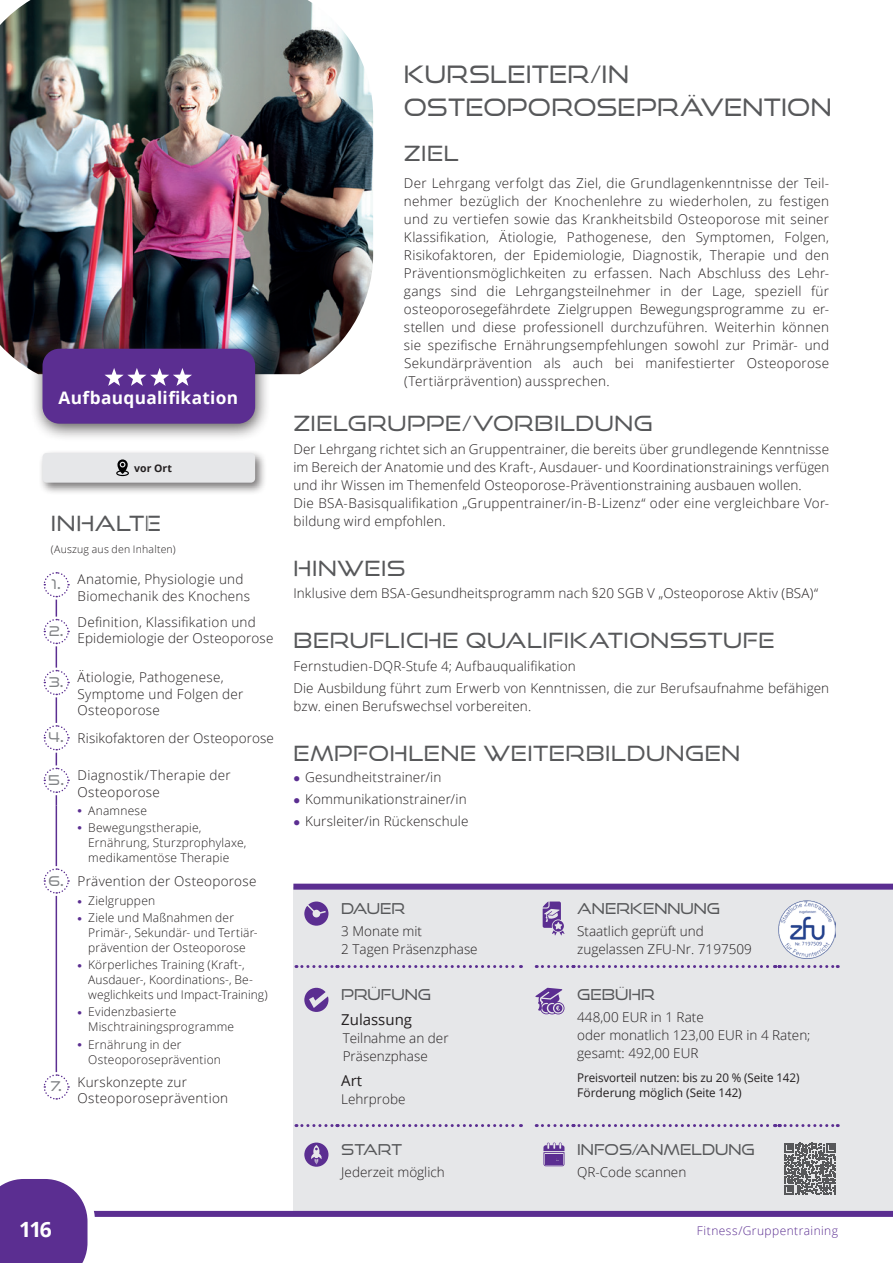
<style>
.page{position:relative;width:893px;height:1263px;background:#fff}
.page>*{position:absolute;margin:0;border:0;box-sizing:border-box;transform-origin:0 0}
.t1{font:24px/33px "Good Times Bk";letter-spacing:.01em;color:#57585a}
.t2{font:21px "Good Times Bk";letter-spacing:.025em;color:#57585a}
.t3{font:700 21px "Open Sans";color:#fff}
.t4{font:700 17.25px "Open Sans";letter-spacing:.015em;color:#fff}
.t5{font:15px "Good Times Bk";color:#57585a}
.t6{font:15px "Open Sans";color:#231f20}
.t7{font:300 13.5px/18px "Open Sans";letter-spacing:.01em;color:#231f20}
.t8{font:13.5px "Good Times Bk";color:#808285}
.t9{font:300 12px/15px "Open Sans";letter-spacing:.015em;color:#231f20}
.t10{font:12px/15px "Open Sans";letter-spacing:-.01em;color:#231f20}
.t11{font:300 12px "Open Sans";letter-spacing:.035em;color:#5b2e91}
.t12{font:300 10.5px "Open Sans";letter-spacing:.02em;color:#231f20}
.t13{font:700 10.5px "Open Sans";color:#231f20}
.s1{font-family:"Good Times Bk";font-weight:400;color:#808285}
.s2{font-family:"Good Times Rg";font-weight:700;color:#808285}
.s3{font-family:"Good Times Rg";font-weight:700}
</style>
<div class="page">
<img style="left:0;top:0;width:373px;height:374px">
<div style="left:30px;top:338px;width:241px;height:104px;background:#231f20;opacity:.75"></div>
<div style="left:43px;top:349px;width:212px;height:75px;background:#5b2e91;border-radius:17px"></div>
<svg style="left:105px;top:368px;width:87px;height:18px"></svg>
<hr style="left:56px;top:896px;width:1px;height:176px;background:#5b2e91">
<hr style="left:56px;top:805px;width:1px;height:61px;background:#5b2e91">
<svg style="left:43px;top:572px;width:27px;height:233px"></svg>
<svg style="left:43px;top:868px;width:27px;height:26px"></svg>
<svg style="left:43px;top:1074px;width:27px;height:26px"></svg>
<div style="left:39px;top:449px;width:228px;height:46px;background:#231f20;opacity:.6"></div>
<div style="left:43px;top:453px;width:212px;height:30px;background:#e6e7e9;border-radius:4px"></div>
<svg style="left:116px;top:459px;width:13px;height:17px"></svg>
<div style="left:293px;top:888px;width:600px;height:327px;background:#e6e7e9"></div>
<div style="left:293px;top:884px;width:600px;height:6px;background:#5b2e91"></div>
<svg style="left:536px;top:965px;width:302px;height:3px"></svg>
<svg style="left:536px;top:1124px;width:302px;height:3px"></svg>
<svg style="left:296px;top:965px;width:225px;height:3px"></svg>
<svg style="left:296px;top:1124px;width:225px;height:3px"></svg>
<svg style="left:304px;top:901px;width:24px;height:25px"></svg>
<svg style="left:543px;top:901px;width:22px;height:34px"></svg>
<div style="left:775px;top:897px;width:64px;height:65px;border:4px solid #e6e7e9;border-radius:50%"></div>
<img style="left:778px;top:901px;width:58px;height:57px">
<svg style="left:304px;top:988px;width:24px;height:24px"></svg>
<svg style="left:535px;top:988px;width:29px;height:26px"></svg>
<svg style="left:304px;top:1142px;width:24px;height:25px"></svg>
<svg style="left:543px;top:1142px;width:21px;height:24px"></svg>
<svg style="left:784px;top:1143px;width:52px;height:52px"></svg>
<div style="left:0;top:1211px;width:893px;height:6px;background:#5b2e91"></div>
<svg style="left:0;top:1179px;width:95px;height:84px"></svg>
<p class="t4" style="left:59px;top:386px;width:181px">Aufbauqualifikation</p>
<p class="t13" style="left:134px;top:460px;width:39px">vor Ort</p>
<h2 class="t2" style="left:51px;top:511px;width:112px">INHALTE</h2>
<p class="t12" style="left:51px;top:542px;width:126px">(Auszug aus den Inhalten)</p>
<p class="t7" style="left:78px;top:571px;width:174px;line-height:16.5px;text-indent:-26px"><span class="s1">1</span><span class="s2">.</span> Anatomie, Physiologie und<br>Biomechanik des Knochens</p>
<p class="t8" style="left:49px;top:623px;width:16px">2<span class="s3">.</span></p>
<p class="t7" style="left:78px;top:613px;width:197px;line-height:16.5px">Definition, Klassifikation und<br>Epidemiologie der Osteoporose</p>
<p class="t7" style="left:78px;top:669px;width:167px;line-height:16.5px;text-indent:-29px"><span class="s1">3</span><span class="s2">.</span> Ätiologie, Pathogenese,<br>Symptome und Folgen der<br>Osteoporose</p>
<p class="t7" style="left:49px;top:729px;width:227px"><span class="s1">4</span><span class="s2">.</span> Risikofaktoren der Osteoporose</p>
<p class="t7" style="left:78px;top:766px;width:155px;line-height:16.5px;text-indent:-29px"><span class="s1">5</span><span class="s2">.</span> Diagnostik/Therapie der<br>Osteoporose</p>
<p class="t9" style="left:88px;top:801px;width:115px;line-height:17.1px">Anamnese<br>Bewegungstherapie,</p>
<p class="t9" style="left:88px;top:835px;width:159px">Ernährung, Sturzprophylaxe, medikamentöse Therapie</p>
<p class="t7" style="left:48px;top:872px;width:210px"><span class="s1">6</span><span class="s2">.</span> Prävention der Osteoporose</p>
<p class="t9" style="left:88px;top:892px;width:147px;line-height:17.1px">Zielgruppen<br>Ziele und Maßnahmen der</p>
<p class="t9" style="left:88px;top:925px;width:170px">Primär-, Sekundär- und Tertiär&shy;prävention der Osteoporose</p>
<p class="t9" style="left:88px;top:957px;width:181px">Körperliches Training (Kraft-,<br>Ausdauer-, Koordinations-, Be&shy;weglichkeits und Impact-Training)</p>
<p class="t9" style="left:88px;top:1004px;width:147px">Evidenzbasierte<br>Mischtrainingsprogramme</p>
<p class="t9" style="left:88px;top:1036px;width:134px">Ernährung in der<br>Osteoporoseprävention</p>
<p class="t7" style="left:78px;top:1073px;width:152px;line-height:16.5px;text-indent:-27px"><span class="s1">7</span><span class="s2">.</span> Kurskonzepte zur<br>Osteoporoseprävention</p>
<h1 class="t1" style="left:404px;top:57px;width:429px">KURSLEITER/IN<br>OSTEOPOROSEPRÄVENTION</h1>
<h2 class="t2" style="left:404px;top:141px;width:56px">ZIEL</h2>
<p class="t7" style="left:404px;top:174px;width:427px;text-align:justify">Der Lehrgang verfolgt das Ziel, die Grundlagenkenntnisse der Teil&shy;nehmer bezüglich der Knochenlehre zu wiederholen, zu festigen und zu vertiefen sowie das Krankheitsbild Osteoporose mit seiner Klassifikation, Ätiologie, Pathogenese, den Symptomen, Folgen, Risikofaktoren, der Epidemiologie, Diagnostik, Therapie und den Präventionsmöglichkeiten zu erfassen. Nach Abschluss des Lehr&shy;gangs sind die Lehrgangsteilnehmer in der Lage, speziell für osteoporosegefährdete Zielgruppen Bewegungsprogramme zu er&shy;stellen und diese professionell durchzuführen. Weiterhin können sie spezifische Ernährungsempfehlungen sowohl zur Primär- und Sekundärprävention als auch bei manifestierter Osteoporose (Tertiärprävention) aussprechen.</p>
<h2 class="t2" style="left:293px;top:411px;width:361px">ZIELGRUPPE/VORBILDUNG</h2>
<p class="t7" style="left:293px;top:439px;width:537px">Der Lehrgang richtet sich an Gruppentrainer, die bereits über grundlegende Kenntnisse im Bereich der Anatomie und des Kraft-, Ausdauer- und Koordinationstrainings verfügen und ihr Wissen im Themenfeld Osteoporose-Präventionstraining ausbauen wollen.<br>Die BSA-Basisqualifikation „Gruppentrainer/in-B-Lizenz“ oder eine vergleichbare Vor&shy;bildung wird empfohlen.</p>
<h2 class="t2" style="left:293px;top:555px;width:114px">HINWEIS</h2>
<p class="t7" style="left:293px;top:584px;width:526px">Inklusive dem BSA-Gesundheitsprogramm nach §20 SGB V „Osteoporose Aktiv (BSA)“</p>
<h2 class="t2" style="left:293px;top:628px;width:483px">BERUFLICHE QUALIFIKATIONSSTUFE</h2>
<p class="t7" style="left:293px;top:654px;width:537px;line-height:22.2px">Fernstudien-DQR-Stufe 4; Aufbauqualifikation<br>Die Ausbildung führt zum Erwerb von Kenntnissen, die zur Berufsaufnahme befähigen</p>
<p class="t7" style="left:293px;top:697px;width:239px">bzw. einen Berufswechsel vorbereiten.</p>
<h2 class="t2" style="left:293px;top:741px;width:448px">EMPFOHLENE WEITERBILDUNGEN</h2>
<p class="t7" style="left:305px;top:766px;width:165px;line-height:22.2px">Gesundheitstrainer/in<br>Kommunikationstrainer/in<br>Kursleiter/in Rückenschule</p>
<p class="t5" style="left:341px;top:899px;width:65px">DAUER</p>
<p class="t7" style="left:341px;top:921px;width:138px">3 Monate mit<br>2 Tagen Präsenzphase</p>
<p class="t5" style="left:341px;top:985px;width:91px">PRÜFUNG</p>
<p class="t6" style="left:341px;top:1009px;width:72px">Zulassung</p>
<p class="t7" style="left:343px;top:1029px;width:107px">Teilnahme an der<br>Präsenzphase</p>
<p class="t6" style="left:341px;top:1070px;width:22px">Art</p>
<p class="t7" style="left:341px;top:1090px;width:66px">Lehrprobe</p>
<p class="t5" style="left:341px;top:1140px;width:62px">START</p>
<p class="t7" style="left:341px;top:1162px;width:105px">Jederzeit möglich</p>
<p class="t5" style="left:577px;top:899px;width:144px">ANERKENNUNG</p>
<p class="t7" style="left:577px;top:921px;width:176px">Staatlich geprüft und zugelassen ZFU-Nr. 7197509</p>
<p class="t5" style="left:577px;top:985px;width:79px">GEBÜHR</p>
<p class="t7" style="left:577px;top:1008px;width:235px">448,00 EUR in 1 Rate<br>oder monatlich 123,00 EUR in 4 Raten; gesamt: 492,00 EUR</p>
<p class="t10" style="left:577px;top:1069px;width:224px">Preisvorteil nutzen: bis zu 20 % (Seite 142)<br>Förderung möglich (Seite 142)</p>
<p class="t5" style="left:577px;top:1140px;width:179px">INFOS/ANMELDUNG</p>
<p class="t7" style="left:577px;top:1162px;width:111px">QR-Code scannen</p>
<h2 class="t3" style="left:19px;top:1214px;width:34px">116</h2>
<p class="t11" style="left:697px;top:1222px;width:143px">Fitness/Gruppentraining</p>
</div>
